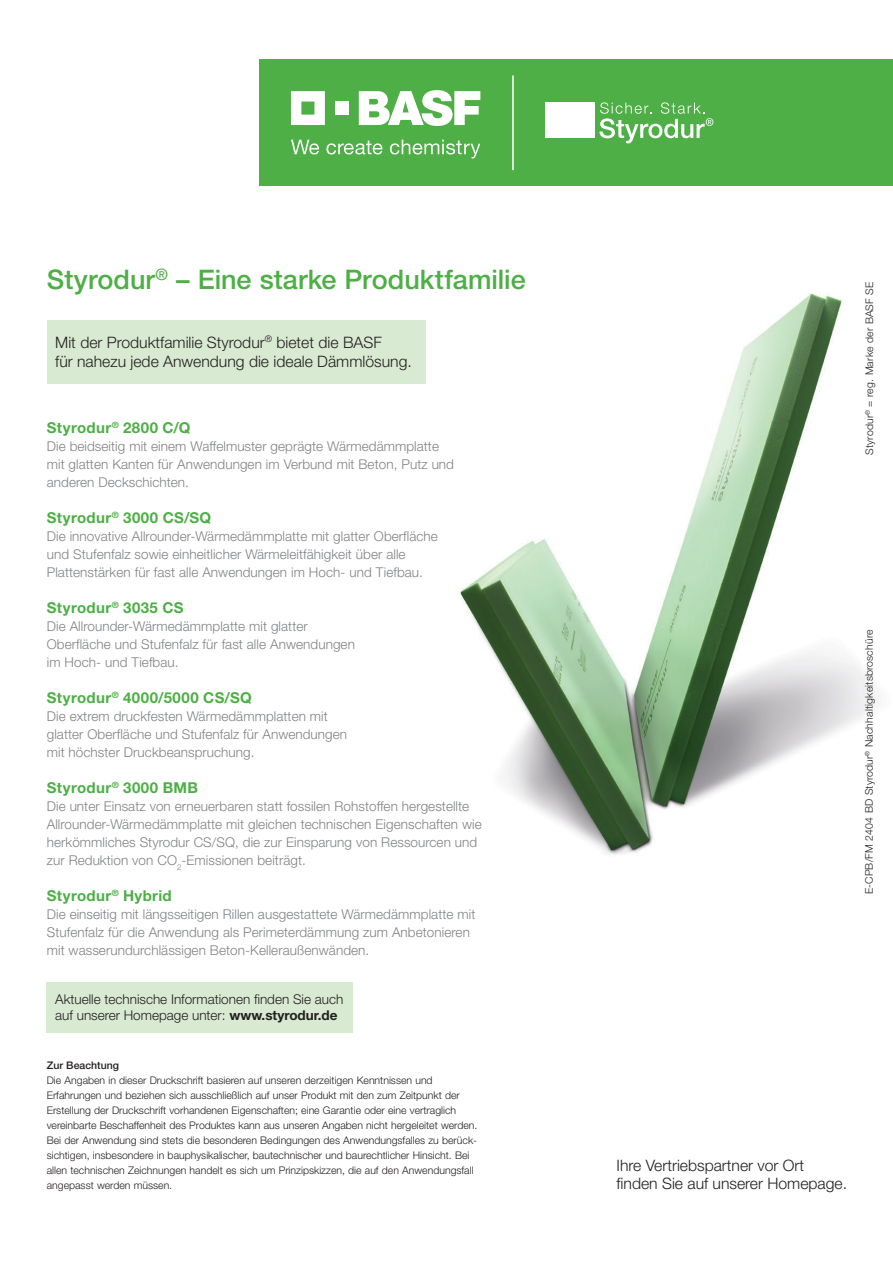
<style>
.page{position:relative;width:893px;height:1263px;background:#fff}
.page>*{position:absolute;margin:0;border:0;box-sizing:border-box;transform-origin:0 0}
.t1{font:500 27px "Helvetica Neue LT Pro";color:#4daf45}
.t2{font:300 15.75px/18px "Helvetica Neue LT Pro";color:#231f20}
.t3{font:700 15px "Helvetica Neue LT Pro";letter-spacing:.025em;color:#4daf45}
.t4{font:300 13.5px/18px "Helvetica Neue LT Pro";letter-spacing:.005em;color:#808285}
.t5{font:300 13.5px/16.2px "Helvetica Neue LT Pro";color:#231f20}
.t6{font:300 10.5px/15px "Helvetica Neue LT Pro";color:#231f20}
.t7{font:500 10.5px "Helvetica Neue LT Pro";color:#231f20}
.s1{font-weight:700}
</style>
<div class="page">
<img style="left:362px;top:293px;width:513px;height:562px">
<div style="left:47px;top:320px;width:378px;height:63px;background:#d9ead2"></div>
<div style="left:47px;top:982px;width:306px;height:50px;background:#d9ead2"></div>
<div style="left:259px;top:60px;width:634px;height:126px;background:#4daf45"></div>
<svg style="left:291px;top:91px;width:34px;height:34px"></svg>
<div style="left:335px;top:102px;width:13px;height:13px;background:#fff"></div>
<svg style="left:359px;top:90px;width:121px;height:36px"></svg>
<svg style="left:291px;top:140px;width:28px;height:14px"></svg>
<svg style="left:326px;top:140px;width:56px;height:14px"></svg>
<svg style="left:390px;top:140px;width:90px;height:18px"></svg>
<hr style="left:512px;top:75px;width:2px;height:95px;background:#fff">
<div style="left:545px;top:102px;width:49px;height:36px;background:#fff"></div>
<svg style="left:599px;top:102px;width:114px;height:41px"></svg>
<h1 class="t1" style="left:47px;top:263px;width:480px">Styrodur<sup>®</sup> – Eine starke Produktfamilie</h1>
<p class="t2" style="left:55px;top:332px;width:358px;line-height:19.2px">Mit der Produktfamilie Styrodur<sup>®</sup> bietet die BASF<br>für nahezu jede Anwendung die ideale Dämmlösung.</p>
<p class="t3" style="left:47px;top:419px;width:145px">Styrodur<sup>®</sup> 2800 C/Q</p>
<p class="t4" style="left:47px;top:437px;width:409px">Die beidseitig mit einem Waffelmuster geprägte Wärmedämmplatte mit glatten Kanten für Anwendungen im Verbund mit Beton, Putz und anderen Deckschichten.</p>
<p class="t3" style="left:47px;top:509px;width:166px">Styrodur<sup>®</sup> 3000 CS/SQ</p>
<p class="t4" style="left:47px;top:527px;width:393px">Die innovative Allrounder-Wärmedämmplatte mit glatter Oberfläche und Stufenfalz sowie einheitlicher Wärmeleitfähigkeit über alle<br>Plattenstärken für fast alle Anwendungen im Hoch- und Tiefbau.</p>
<p class="t3" style="left:47px;top:599px;width:138px">Styrodur<sup>®</sup> 3035 CS</p>
<p class="t4" style="left:47px;top:617px;width:310px">Die Allrounder-Wärmedämmplatte mit glatter<br>Oberfläche und Stufenfalz für fast alle Anwendungen im Hoch- und Tiefbau.</p>
<p class="t3" style="left:47px;top:689px;width:207px">Styrodur<sup>®</sup> 4000/5000 CS/SQ</p>
<p class="t4" style="left:47px;top:707px;width:302px">Die extrem druckfesten Wärmedämmplatten mit glatter Oberfläche und Stufenfalz für Anwendungen mit höchster Druckbeanspruchung.</p>
<p class="t3" style="left:47px;top:779px;width:153px">Styrodur<sup>®</sup> 3000 BMB</p>
<p class="t4" style="left:47px;top:797px;width:437px">Die unter Einsatz von erneuerbaren statt fossilen Rohstoffen hergestellte Allrounder-Wärmedämmplatte mit gleichen technischen Eigenschaften wie herkömmliches Styrodur CS/SQ, die zur Einsparung von Ressourcen und zur Reduktion von CO<sub>2</sub>-Emissionen beiträgt.</p>
<p class="t3" style="left:47px;top:887px;width:126px">Styrodur<sup>®</sup> Hybrid</p>
<p class="t4" style="left:47px;top:905px;width:430px">Die einseitig mit längsseitigen Rillen ausgestattete Wärmedämmplatte mit<br>Stufenfalz für die Anwendung als Perimeterdämmung zum Anbetonieren mit wasserundurchlässigen Beton-Kelleraußenwänden.</p>
<p class="t5" style="left:55px;top:990px;width:290px">Aktuelle technische Informationen finden Sie auch auf unserer Homepage unter: <span class="s1">www.styrodur.de</span></p>
<p class="t7" style="left:47px;top:1059px;width:74px">Zur Beachtung</p>
<p class="t6" style="left:47px;top:1073px;width:432px">Die Angaben in dieser Druckschrift basieren auf unseren derzeitigen Kenntnissen und Erfahrungen und beziehen sich ausschließlich auf unser Produkt mit den zum Zeitpunkt der Erstellung der Druckschrift vorhandenen Eigenschaften; eine Garantie oder eine vertraglich vereinbarte Beschaffenheit des Produktes kann aus unseren Angaben nicht hergeleitet werden.<br>Bei der Anwendung sind stets die besonderen Bedingungen des Anwendungsfalles zu berück&shy;sichtigen, insbesondere in bauphysikalischer, bautechnischer und baurechtlicher Hinsicht. Bei allen technischen Zeichnungen handelt es sich um Prinzipskizzen, die auf den Anwendungsfall angepasst werden müssen.</p>
<p class="t6" style="left:862px;top:455px;width:175px;rotate:-90deg">Styrodur<sup>®</sup> = reg. Marke der BASF SE</p>
<p class="t6" style="left:861px;top:894px;width:266px;rotate:-90deg">E-CPB/FM 2404 BD Styrodur<sup>®</sup> Nachhaltigkeitsbroschüre</p>
<p class="t2" style="left:617px;top:1156px;width:232px">Ihre Vertriebspartner vor Ort finden Sie auf unserer Homepage.</p>
</div>
